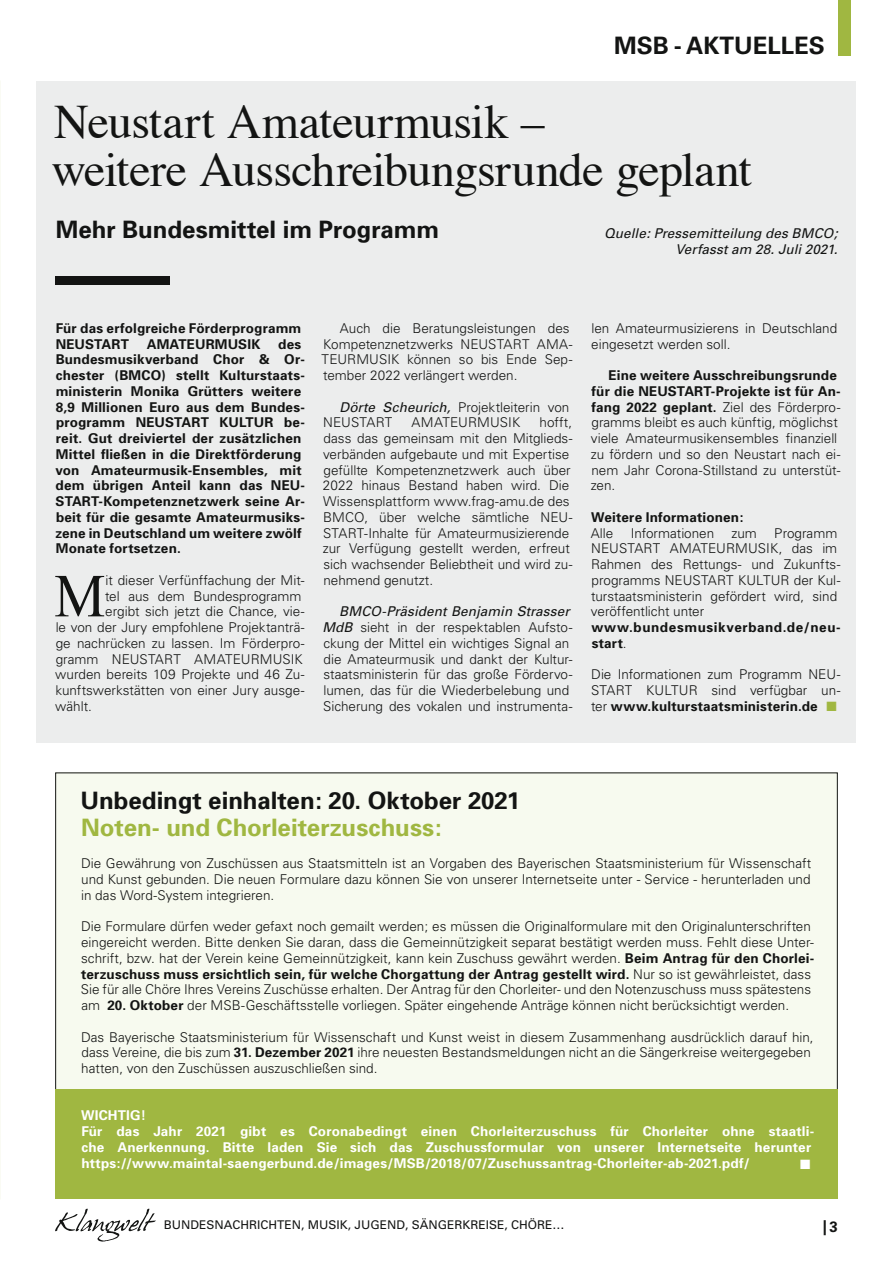
<style>
.page{position:relative;width:893px;height:1263px;background:#fff}
.page>*{position:absolute;margin:0;border:0;box-sizing:border-box;transform-origin:0 0}
.t1{font:61.05px "Times New Roman";color:#131413;scale:.94 1}
.t2{font:48px/48px "Times";letter-spacing:-.015em;color:#131413}
.t3{font:700 24px "Univers";color:#131413}
.t4{font:700 24px "Univers";color:#a0b741}
.t5{font:700 24px "Univers CE";color:#131413}
.t6{font:700 15px "Univers CE";color:#131413}
.t7{font:300 13.5px/15.8px "Univers";color:#131413}
.t8{font:700 13.5px/15.8px "Univers";letter-spacing:.015em;color:#131413}
.t9{font:700 13.5px/15.8px "Univers";letter-spacing:.015em;color:#fff}
.t10{font:italic 13.5px/15.8px "Univers";letter-spacing:.005em;color:#131413;text-align:right}
.t11{font:700 13.5px/15.8px "Univers";letter-spacing:.04em;color:#131413}
.t12{font:13.5px "Zapf Dingbats ITC";color:#fff}
.t13{font:12px "Univers";color:#131413}
.s1{font-weight:400;font-style:italic}
.s2{font-weight:700}
.s3{font-weight:300}
.s4{color:#a0b741}
</style>
<div class="page">
<svg style="left:55px;top:1209px;width:101px;height:32px"></svg>
<div style="left:36px;top:81px;width:819px;height:661px;background:#eceded"></div>
<div style="left:838px;top:0;width:12px;height:55px;background:#a0b741"></div>
<div style="left:55px;top:276px;width:115px;height:9px;background:#131413"></div>
<div style="left:55px;top:773px;width:783px;height:370px;background:#f7faef"></div>
<div style="left:55px;top:1090px;width:783px;height:109px;background:#a0b741"></div>
<h3 class="t5" style="left:614px;top:32px;width:212px">MSB - AKTUELLES</h3>
<h2 class="t2" style="left:52px;top:94px;width:702px">Neustart Amateurmusik –<br>weitere Ausschreibungsrunde geplant</h2>
<h3 class="t3" style="left:56px;top:215px;width:385px">Mehr Bundesmittel im Programm</h3>
<p class="t10" style="left:604px;top:226px;width:235px">Quelle: Pressemitteilung des BMCO;<br>Verfasst am 28. Juli 2021.</p>
<p class="t8" style="left:56px;top:320px;width:247px">Für das erfolgreiche Förderprogramm<br>NEUSTART</p>
<p class="t8" style="left:147px;top:336px;width:115px">AMATEURMUSIK</p>
<p class="t8" style="left:55px;top:336px;width:251px;text-indent:223px">des<br>Bundesmusikverband Chor &amp; Or&shy;chester (BMCO) stellt Kulturstaats&shy;ministerin Monika Grütters weitere<br>8,9 Millionen Euro aus dem Bundes&shy;programm NEUSTART KULTUR be&shy;reit. Gut dreiviertel der zusätzlichen<br>Mittel fließen in die Direktförderung von Amateurmusik-Ensembles, mit dem übrigen Anteil kann das NEU-<br>START-Kompetenznetzwerk seine Ar&shy;beit für die gesamte Amateurmusiks&shy;zene in Deutschland um weitere zwölf<br>Monate fortsetzen.</p>
<h1 class="t1" style="left:54px;top:555px;width:56px">M</h1>
<p class="t7" style="left:105px;top:572px;width:201px">it dieser Verfünffachung der Mit-</p>
<p class="t7" style="left:105px;top:588px;width:198px">tel aus dem Bundesprogramm</p>
<p class="t7" style="left:105px;top:604px;width:201px">ergibt sich jetzt die Chance, vie-</p>
<p class="t7" style="left:56px;top:619px;width:250px">le von der Jury empfohlene Projektanträ-</p>
<p class="t7" style="left:56px;top:635px;width:250px">ge nachrücken zu lassen. Im Förderpro-</p>
<p class="t7" style="left:56px;top:651px;width:249px">gramm NEUSTART AMATEURMUSIK</p>
<p class="t7" style="left:55px;top:667px;width:251px">wurden bereits 109 Projekte und 46 Zu-</p>
<p class="t7" style="left:55px;top:682px;width:251px">kunftswerkstätten von einer Jury ausge-</p>
<p class="t7" style="left:55px;top:698px;width:38px">wählt.</p>
<p class="t7" style="left:322px;top:320px;width:252px;text-indent:18px">Auch die Beratungsleistungen des Kompetenznetzwerks NEUSTART AMA-TEURMUSIK können so bis Ende Sep&shy;tember 2022 verlängert werden.</p>
<p class="t7" style="left:323px;top:399px;width:248px;text-indent:16px"><span class="s1">Dörte Scheurich,</span> Projektleiterin von<br>NEUSTART</p>
<p class="t7" style="left:412px;top:415px;width:110px">AMATEURMUSIK</p>
<p class="t7" style="left:323px;top:415px;width:251px;text-indent:217px">hofft, dass das gemeinsam mit den Mitglieds&shy;verbänden aufgebaute und mit Expertise gefüllte Kompetenznetzwerk auch über 2022 hinaus Bestand haben wird. Die Wissensplattform www.frag-amu.de des BMCO, über welche sämtliche NEU-START-Inhalte für Amateurmusizierende zur Verfügung gestellt werden, erfreut sich wachsender Beliebtheit und wird zu&shy;nehmend genutzt.</p>
<p class="t7" style="left:322px;top:604px;width:252px;text-indent:17px"><span class="s1">BMCO-Präsident Benjamin Strasser MdB</span> sieht in der respektablen Aufsto&shy;ckung der Mittel ein wichtiges Signal an die Amateurmusik und dankt der Kultur&shy;staatsministerin für das große Fördervo&shy;lumen, das für die Wiederbelebung und Sicherung des vokalen und instrumenta-</p>
<p class="t7" style="left:591px;top:320px;width:247px">len Amateurmusizierens in Deutschland eingesetzt werden soll.</p>
<p class="t7" style="left:591px;top:367px;width:251px;text-indent:18px"><span class="s2">Eine weitere Ausschreibungsrunde für die NEUSTART-Projekte ist für An&shy;fang 2022 geplant.</span> Ziel des Förderpro&shy;gramms bleibt es auch künftig, möglichst viele Amateurmusikensembles finanziell zu fördern und so den Neustart nach ei&shy;nem Jahr Corona-Stillstand zu unterstüt&shy;zen.</p>
<p class="t8" style="left:591px;top:509px;width:154px">Weitere Informationen:</p>
<p class="t7" style="left:591px;top:525px;width:24px">Alle</p>
<p class="t7" style="left:631px;top:525px;width:85px">Informationen</p>
<p class="t7" style="left:732px;top:525px;width:27px">zum</p>
<p class="t7" style="left:591px;top:525px;width:251px;text-indent:183px">Programm<br>NEUSTART AMATEURMUSIK, das im<br>Rahmen des Rettungs- und Zukunfts&shy;programms NEUSTART KULTUR der Kul&shy;turstaatsministerin gefördert wird, sind veröffentlicht unter</p>
<p class="t11" style="left:591px;top:619px;width:251px">www.bundesmusikverband.de/neu&shy;start<span class="s3">.</span></p>
<p class="t7" style="left:591px;top:667px;width:251px;text-align:justify">Die Informationen zum Programm NEU-START KULTUR sind verfügbar un&shy;ter <span class="s2">www.kulturstaatsministerin.de</span> <span class="s4">■</span></p>
<h3 class="t3" style="left:81px;top:786px;width:441px">Unbedingt einhalten: 20. Oktober 2021</h3>
<h3 class="t4" style="left:81px;top:813px;width:362px">Noten- und Chorleiterzuschuss:</h3>
<p class="t7" style="left:81px;top:856px;width:732px;text-align:justify">Die Gewährung von Zuschüssen aus Staatsmitteln ist an Vorgaben des Bayerischen Staatsministerium für Wissenschaft und Kunst gebunden. Die neuen Formulare dazu können Sie von unserer Internetseite unter - Service - herunterladen und in das Word-System integrieren.</p>
<p class="t7" style="left:81px;top:919px;width:735px">Die Formulare dürfen weder gefaxt noch gemailt werden; es müssen die Originalformulare mit den Originalunterschriften eingereicht werden. Bitte denken Sie daran, dass die Gemeinnützigkeit separat bestätigt werden muss. Fehlt diese Unter&shy;schrift, bzw. hat der Verein keine Gemeinnützigkeit, kann kein Zuschuss gewährt werden. <span class="s2">Beim Antrag für den Chorlei&shy;terzuschuss muss ersichtlich sein, für welche Chorgattung der Antrag gestellt wird.</span> Nur so ist gewährleistet, dass Sie für alle Chöre Ihres Vereins Zuschüsse erhalten. Der Antrag für den Chorleiter- und den Notenzuschuss muss spätestens am <span class="s2">20. Oktober</span> der MSB-Geschäftsstelle vorliegen. Später eingehende Anträge können nicht berücksichtigt werden.</p>
<p class="t7" style="left:81px;top:1029px;width:734px">Das Bayerische Staatsministerium für Wissenschaft und Kunst weist in diesem Zusammenhang ausdrücklich darauf hin, dass Vereine, die bis zum <span class="s2">31. Dezember 2021</span> ihre neuesten Bestandsmeldungen nicht an die Sängerkreise weitergegeben hatten, von den Zuschüssen auszuschließen sind.</p>
<p class="t9" style="left:81px;top:1108px;width:735px">WICHTIG!<br>Für das Jahr 2021 gibt es Coronabedingt einen Chorleiterzuschuss für Chorleiter ohne staatli&shy;che Anerkennung. Bitte laden Sie sich das Zuschussformular von unserer Internetseite herunter https://www.maintal-saengerbund.de/images/MSB/2018/07/Zuschussantrag-Chorleiter-ab-2021.pdf/</p>
<p class="t12" style="left:800px;top:1158px;width:12px">■</p>
<p class="t13" style="left:164px;top:1218px;width:402px">BUNDESNACHRICHTEN, MUSIK, JUGEND, SÄNGERKREISE, CHÖRE…</p>
<p class="t6" style="left:823px;top:1218px;width:16px">|3</p>
</div>
